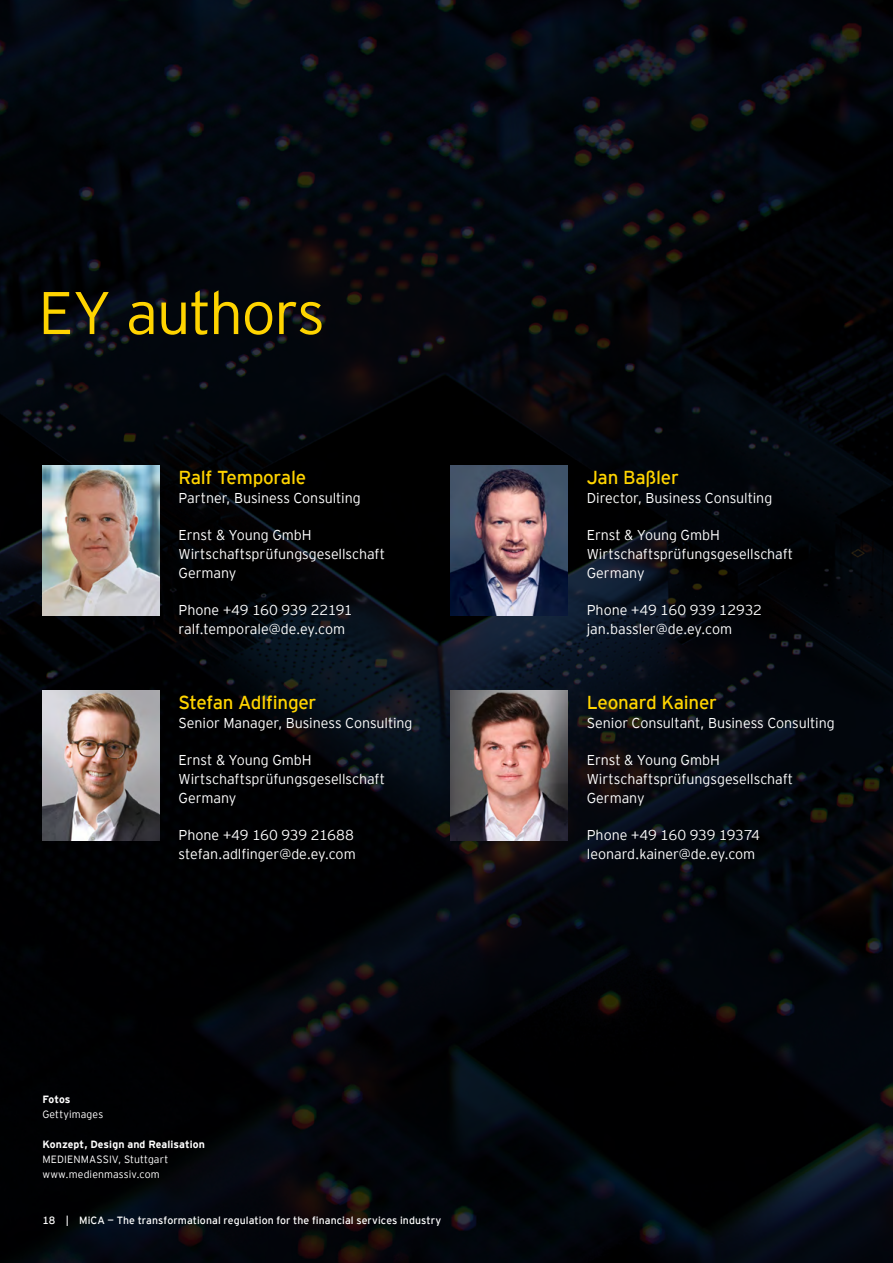
<style>
.page{position:relative;width:893px;height:1263px;background:#fff}
.page>*{position:absolute;margin:0;border:0;box-sizing:border-box;transform-origin:0 0}
.EY2019_GSA_Body_copy_black_light_9_5_12_{font:300 60px "EY Interstate";letter-spacing:-.025em;color:#ffd400}
.EY2019_GSA_Body_copy_black_light_9_5_12_-2{font:18.75px "EY Interstate";letter-spacing:-.015em;color:#ffd400}
.EY2019_GSA_Body_copy_black_light_9_5_12_-3{font:300 14.25px/18.8px "EY Interstate";letter-spacing:-.005em;color:#fff}
.t1{font:10.5px "EY Interstate";letter-spacing:.01em;color:#fff}
.EY2019_GSA_Body_copy_black_bold_9_5_12_5{font:300 10.5px "EY Interstate";letter-spacing:.01em;color:#fff}
.EY2019_GSA_Body_copy_black_bold_9_5_12_5-2{font:700 10.5px "EY Interstate";letter-spacing:.01em;color:#fff}
</style>
<div class="page">
<img style="left:0;top:0;width:893px;height:1263px">
<img style="left:43px;top:465px;width:116px;height:150px">
<img style="left:451px;top:465px;width:117px;height:150px">
<img style="left:451px;top:690px;width:117px;height:150px">
<img style="left:43px;top:690px;width:116px;height:150px">
<p class="EY2019_GSA_Body_copy_black_light_9_5_12_" style="left:38px;top:270px;width:288px">EY authors</p>
<p class="EY2019_GSA_Body_copy_black_light_9_5_12_-2" style="left:179px;top:464px;width:129px">Ralf Temporale</p>
<p class="EY2019_GSA_Body_copy_black_light_9_5_12_-3" style="left:179px;top:488px;width:184px">Partner, Business Consulting</p>
<p class="EY2019_GSA_Body_copy_black_light_9_5_12_-3" style="left:179px;top:525px;width:135px">Ernst &amp; Young GmbH</p>
<p class="EY2019_GSA_Body_copy_black_light_9_5_12_-3" style="left:179px;top:544px;width:208px">Wirtschaftsprüfungsgesellschaft<br>Germany</p>
<p class="EY2019_GSA_Body_copy_black_light_9_5_12_-3" style="left:179px;top:600px;width:176px">Phone +49 160 939 22191</p>
<p class="EY2019_GSA_Body_copy_black_light_9_5_12_-3" style="left:179px;top:619px;width:168px">ralf.temporale@de.ey.com</p>
<p class="EY2019_GSA_Body_copy_black_light_9_5_12_-2" style="left:179px;top:689px;width:139px">Stefan Adlfinger</p>
<p class="EY2019_GSA_Body_copy_black_light_9_5_12_-3" style="left:179px;top:713px;width:236px">Senior Manager, Business Consulting</p>
<p class="EY2019_GSA_Body_copy_black_light_9_5_12_-3" style="left:179px;top:750px;width:135px">Ernst &amp; Young GmbH</p>
<p class="EY2019_GSA_Body_copy_black_light_9_5_12_-3" style="left:179px;top:769px;width:208px">Wirtschaftsprüfungsgesellschaft<br>Germany</p>
<p class="EY2019_GSA_Body_copy_black_light_9_5_12_-3" style="left:179px;top:825px;width:177px">Phone +49 160 939 21688</p>
<p class="EY2019_GSA_Body_copy_black_light_9_5_12_-3" style="left:179px;top:844px;width:179px">stefan.adlfinger@de.ey.com</p>
<p class="EY2019_GSA_Body_copy_black_bold_9_5_12_5-2" style="left:43px;top:1092px;width:30px">Fotos</p>
<p class="EY2019_GSA_Body_copy_black_bold_9_5_12_5" style="left:43px;top:1107px;width:62px">Gettyimages</p>
<p class="EY2019_GSA_Body_copy_black_bold_9_5_12_5-2" style="left:43px;top:1137px;width:164px">Konzept, Design and Realisation</p>
<p class="EY2019_GSA_Body_copy_black_bold_9_5_12_5" style="left:43px;top:1152px;width:127px">MEDIENMASSIV, Stuttgart</p>
<p class="EY2019_GSA_Body_copy_black_bold_9_5_12_5" style="left:43px;top:1167px;width:119px">www.medienmassiv.com</p>
<p class="t1" style="left:43px;top:1212px;width:400px">18 | MiCA — The transformational regulation for the financial services industry</p>
<p class="EY2019_GSA_Body_copy_black_light_9_5_12_-2" style="left:587px;top:464px;width:94px">Jan Baßler</p>
<p class="EY2019_GSA_Body_copy_black_light_9_5_12_-3" style="left:587px;top:488px;width:187px">Director, Business Consulting</p>
<p class="EY2019_GSA_Body_copy_black_light_9_5_12_-3" style="left:587px;top:525px;width:135px">Ernst &amp; Young GmbH</p>
<p class="EY2019_GSA_Body_copy_black_light_9_5_12_-3" style="left:587px;top:544px;width:208px">Wirtschaftsprüfungsgesellschaft<br>Germany</p>
<p class="EY2019_GSA_Body_copy_black_light_9_5_12_-3" style="left:587px;top:600px;width:177px">Phone +49 160 939 12932</p>
<p class="EY2019_GSA_Body_copy_black_light_9_5_12_-3" style="left:587px;top:619px;width:147px">jan.bassler@de.ey.com</p>
<p class="EY2019_GSA_Body_copy_black_light_9_5_12_-2" style="left:587px;top:689px;width:132px">Leonard Kainer</p>
<p class="EY2019_GSA_Body_copy_black_light_9_5_12_-3" style="left:587px;top:713px;width:249px">Senior Consultant, Business Consulting</p>
<p class="EY2019_GSA_Body_copy_black_light_9_5_12_-3" style="left:587px;top:750px;width:135px">Ernst &amp; Young GmbH</p>
<p class="EY2019_GSA_Body_copy_black_light_9_5_12_-3" style="left:587px;top:769px;width:208px">Wirtschaftsprüfungsgesellschaft<br>Germany</p>
<p class="EY2019_GSA_Body_copy_black_light_9_5_12_-3" style="left:587px;top:825px;width:175px">Phone +49 160 939 19374</p>
<p class="EY2019_GSA_Body_copy_black_light_9_5_12_-3" style="left:587px;top:844px;width:170px">leonard.kainer@de.ey.com</p>
</div>
